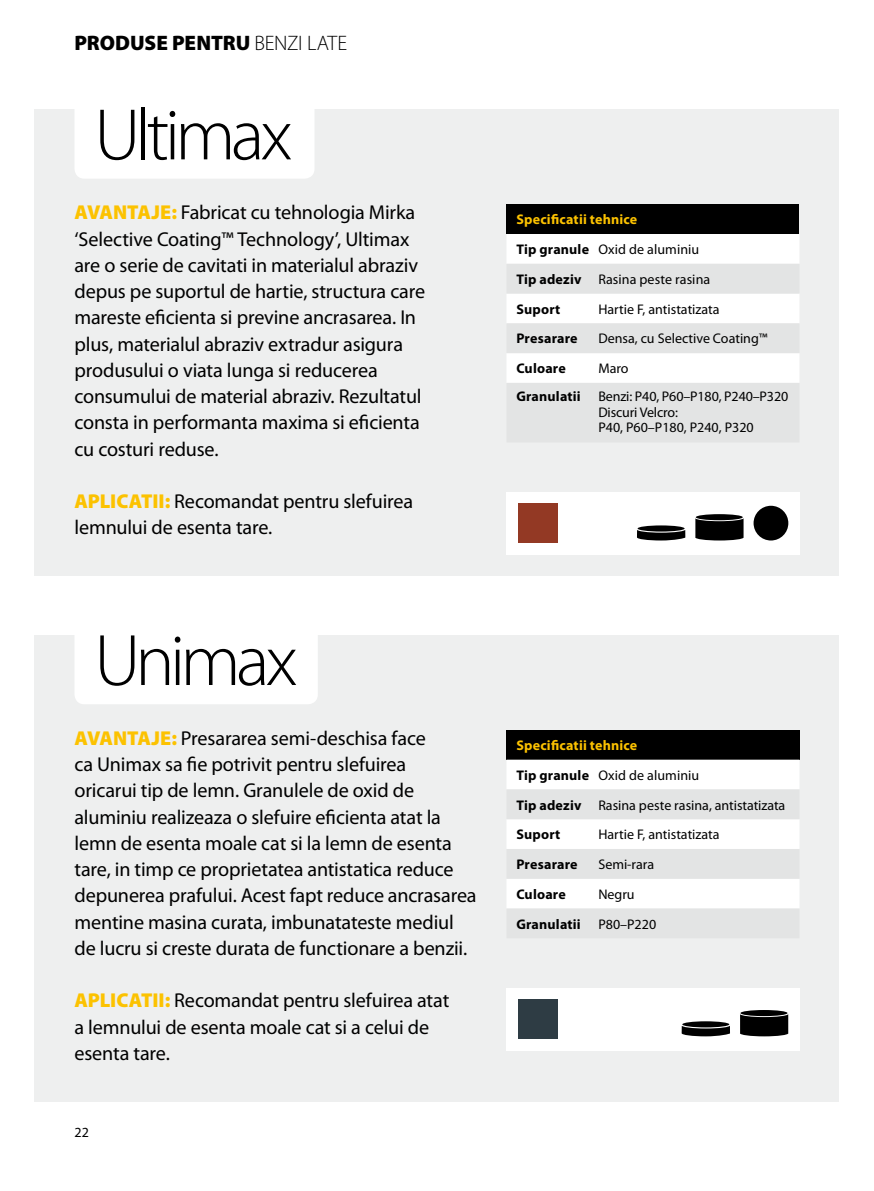
<style>
.page{position:relative;width:874px;height:1191px;background:#fff}
.page>*{position:absolute;margin:0;border:0;box-sizing:border-box;transform-origin:0 0}
.t1{font:300 73.5px "Myriad Pro";letter-spacing:-.065em;color:#000}
.t2{font:900 21px "Myriad Pro";letter-spacing:-.005em;color:#000}
.t3{font:20.12px/26.2px "Myriad Pro";letter-spacing:-.01em;color:#000}
.t4{font:14px/29.8px "Myriad Pro";color:#000}
.t5{font:700 14px "Myriad Pro";letter-spacing:.015em;color:#000}
.s1{font-weight:300}
.s2{font-weight:900;color:#fcc200}
.s3{font-weight:700;color:#fcc200}
.s4{font-weight:700}
</style>
<div class="page">
<div style="left:35px;top:109px;width:803px;height:467px;background:#eeefef"></div>
<div style="left:35px;top:635px;width:803px;height:466px;background:#eeefef"></div>
<div style="left:74px;top:88px;width:240px;height:91px;background:#fff;border-radius:10px"></div>
<div style="left:74px;top:614px;width:243px;height:90px;background:#fff;border-radius:10px"></div>
<div style="left:506px;top:204px;width:293px;height:30px;background:#000"></div>
<div style="left:507px;top:234px;width:292px;height:29px;background:#fff"></div>
<svg style="left:507px;top:264px;width:292px;height:178px;fill:#e3e4e4"></svg>
<div style="left:506px;top:730px;width:293px;height:29px;background:#000"></div>
<div style="left:506px;top:759px;width:293px;height:30px;background:#fff"></div>
<svg style="left:507px;top:790px;width:292px;height:148px;fill:#e3e4e4"></svg>
<div style="left:506px;top:492px;width:293px;height:62px;background:#fff"></div>
<div style="left:517px;top:503px;width:40px;height:40px;background:#933924"></div>
<svg style="left:695px;top:514px;width:48px;height:26px"></svg>
<svg style="left:637px;top:529px;width:48px;height:11px"></svg>
<div style="left:637px;top:525px;width:47px;height:6px;background:#000;border-radius:50%"></div>
<div style="left:753px;top:506px;width:35px;height:34px;background:#000;border-radius:50%"></div>
<div style="left:506px;top:988px;width:293px;height:62px;background:#fff"></div>
<div style="left:517px;top:999px;width:40px;height:39px;background:#2e3c44"></div>
<svg style="left:740px;top:1010px;width:48px;height:26px"></svg>
<svg style="left:681px;top:1025px;width:48px;height:11px"></svg>
<div style="left:682px;top:1021px;width:47px;height:6px;background:#000;border-radius:50%"></div>
<p class="t2" style="left:74px;top:31px;width:274px">PRODUSE PENTRU <span class="s1">BENZI LATE</span></p>
<h1 class="t1" style="left:94px;top:94px;width:199px">Ultimax</h1>
<p class="t3" style="left:74px;top:200px;width:352px"><span class="s2">AVANTAJE:</span> Fabricat cu tehnologia Mirka ‘Selective Coating™ Technology’, Ultimax are o serie de cavitati in materialul abraziv depus pe suportul de hartie, structura care mareste eficienta si previne ancrasarea. In plus, materialul abraziv extradur asigura produsului o viata lunga si reducerea consumului de material abraziv. Rezultatul consta in performanta maxima si eficienta cu costuri reduse.</p>
<p class="t3" style="left:74px;top:488px;width:340px"><span class="s2">APLICATII:</span> Recomandat pentru slefuirea lemnului de esenta tare.</p>
<h1 class="t1" style="left:94px;top:620px;width:205px">Unimax</h1>
<p class="t3" style="left:74px;top:725px;width:403px"><span class="s2">AVANTAJE:</span> Presararea semi-deschisa face<br>ca Unimax sa fie potrivit pentru slefuirea<br>oricarui tip de lemn. Granulele de oxid de aluminiu realizeaza o slefuire eficienta atat la lemn de esenta moale cat si la lemn de esenta tare, in timp ce proprietatea antistatica reduce depunerea prafului. Acest fapt reduce ancrasarea mentine masina curata, imbunatateste mediul de lucru si creste durata de functionare a benzii.</p>
<p class="t3" style="left:74px;top:988px;width:376px"><span class="s2">APLICATII:</span> Recomandat pentru slefuirea atat a lemnului de esenta moale cat si a celui de esenta tare.</p>
<p class="t4" style="left:74px;top:1117px;width:16px">22</p>
<p class="t4" style="left:516px;top:205px;width:195px"><span class="s3">Specificatii tehnice<br></span><span class="s4">Tip granule</span> Oxid de aluminiu<br><span class="s4">Tip adeziv</span> Rasina peste rasina<br><span class="s4">Suport</span></p>
<p class="t4" style="left:598px;top:294px;width:123px">Hartie F, antistatizata</p>
<p class="t5" style="left:516px;top:331px;width:63px">Presarare</p>
<p class="t4" style="left:598px;top:324px;width:171px">Densa, cu Selective Coating™</p>
<p class="t5" style="left:516px;top:361px;width:51px">Culoare</p>
<p class="t4" style="left:598px;top:354px;width:32px">Maro</p>
<p class="t5" style="left:516px;top:388px;width:66px">Granulatii</p>
<p class="t4" style="left:598px;top:388px;width:191px;line-height:15.8px">Benzi: P40, P60–P180, P240–P320<br>Discuri Velcro:<br>P40, P60–P180, P240, P320</p>
<p class="t4" style="left:516px;top:730px;width:270px"><span class="s3">Specificatii tehnice<br></span><span class="s4">Tip granule</span> Oxid de aluminiu<br><span class="s4">Tip adeziv</span> Rasina peste rasina, antistatizata<br><span class="s4">Suport</span></p>
<p class="t4" style="left:598px;top:820px;width:123px">Hartie F, antistatizata</p>
<p class="t5" style="left:516px;top:856px;width:63px">Presarare</p>
<p class="t4" style="left:598px;top:850px;width:57px">Semi-rara</p>
<p class="t5" style="left:516px;top:886px;width:51px">Culoare</p>
<p class="t4" style="left:598px;top:879px;width:38px">Negru</p>
<p class="t5" style="left:516px;top:916px;width:66px">Granulatii</p>
<p class="t4" style="left:598px;top:909px;width:59px">P80–P220</p>
</div>
